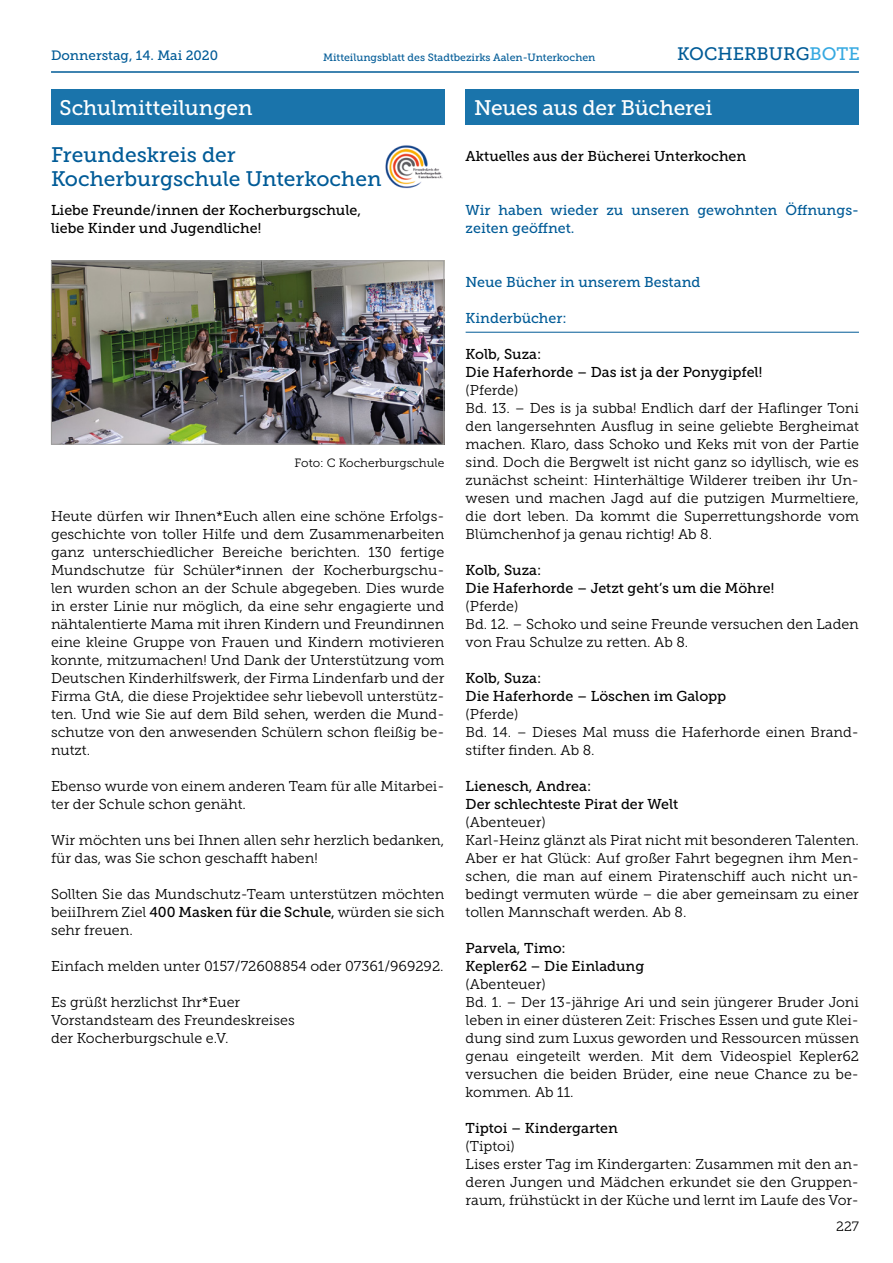
<style>
.page{position:relative;width:893px;height:1263px;background:#fff}
.page>*{position:absolute;margin:0;border:0;box-sizing:border-box;transform-origin:0 0}
.t1{font:21px/24px "Museo Slab 500";color:#005b97}
.t2{font:21px "Museo Slab 500";letter-spacing:-.01em;color:#fff}
.t3{font:18px "Museo Slab 500";color:#005b97}
.t4{font:14.25px/18px "Museo Slab 300";color:#000}
.t5{font:14.25px/18px "Museo Slab 500";color:#000}
.t6{font:14.25px/18px "Museo Slab 500";color:#005b97}
.t7{font:13.5px "Museo Slab 500";color:#005b97}
.t8{font:13.5px "Museo Slab 300";color:#000}
.t9{font:12px "Museo Slab 300";color:#000}
.t10{font:10.5px "Museo Slab 500";color:#005b97}
.s1{color:#36a9e1}
.s2{font-family:"Museo Slab 500"}
</style>
<div class="page">
<hr style="left:51px;top:71px;width:808px;height:2px;background:#005b97">
<hr style="left:466px;top:332px;width:393px;height:1px;background:#005b97">
<div style="left:51px;top:89px;width:393px;height:36px;background:#1a74ab"></div>
<img style="left:385px;top:145px;width:58px;height:44px">
<img style="left:53px;top:262px;width:389px;height:181px">
<div style="left:51px;top:260px;width:393px;height:185px;border:1px solid #9d9d9c"></div>
<div style="left:466px;top:89px;width:393px;height:36px;background:#1a74ab"></div>
<p class="t7" style="left:51px;top:48px;width:169px">Donnerstag, 14. Mai 2020</p>
<p class="t10" style="left:323px;top:51px;width:274px">Mitteilungsblatt des Stadtbezirks Aalen-Unterkochen</p>
<p class="t3" style="left:677px;top:44px;width:184px">KOCHERBURG<span class="s1">BOTE</span></p>
<h1 class="t2" style="left:60px;top:96px;width:195px">Schulmitteilungen</h1>
<h1 class="t1" style="left:51px;top:143px;width:332px">Freundeskreis der<br>Kocherburgschule Unterkochen</h1>
<p class="t5" style="left:51px;top:201px;width:312px">Liebe Freunde/innen der Kocherburgschule, liebe Kinder und Jugendliche!</p>
<p class="t9" style="left:295px;top:457px;width:151px">Foto: C Kocherburgschule</p>
<p class="t4" style="left:51px;top:507px;width:395px;text-align:justify">Heute dürfen wir Ihnen*Euch allen eine schöne Erfolgs&shy;geschichte von toller Hilfe und dem Zusammenarbeiten ganz unterschiedlicher Bereiche berichten. 130 fertige Mundschutze für Schüler*innen der Kocherburgschu&shy;len wurden schon an der Schule abgegeben. Dies wurde in erster Linie nur möglich, da eine sehr engagierte und nähtalentierte Mama mit ihren Kindern und Freundinnen eine kleine Gruppe von Frauen und Kindern motivieren konnte, mitzumachen! Und Dank der Unterstützung vom Deutschen Kinderhilfswerk, der Firma Lindenfarb und der Firma GtA, die diese Projektidee sehr liebevoll unterstütz&shy;ten. Und wie Sie auf dem Bild sehen, werden die Mund&shy;schutze von den anwesenden Schülern schon fleißig be&shy;nutzt.</p>
<p class="t4" style="left:51px;top:777px;width:395px">Ebenso wurde von einem anderen Team für alle Mitarbei&shy;ter der Schule schon genäht.</p>
<p class="t4" style="left:51px;top:831px;width:395px">Wir möchten uns bei Ihnen allen sehr herzlich bedanken, für das, was Sie schon geschafft haben!</p>
<p class="t4" style="left:51px;top:885px;width:395px;text-align:justify">Sollten Sie das Mundschutz-Team unterstützen möchten beiiIhrem Ziel <span class="s2">400 Masken für die Schule,</span> würden sie sich sehr freuen.</p>
<p class="t4" style="left:51px;top:957px;width:394px">Einfach melden unter 0157/72608854 oder 07361/969292.</p>
<p class="t4" style="left:51px;top:993px;width:245px">Es grüßt herzlichst Ihr*Euer<br>Vorstandsteam des Freundeskreises der Kocherburgschule e.V.</p>
<h1 class="t2" style="left:474px;top:96px;width:240px">Neues aus der Bücherei</h1>
<p class="t5" style="left:466px;top:147px;width:282px">Aktuelles aus der Bücherei Unterkochen</p>
<p class="t6" style="left:466px;top:201px;width:392px">Wir haben wieder zu unseren gewohnten Öffnungs&shy;zeiten geöffnet.</p>
<p class="t6" style="left:466px;top:273px;width:236px">Neue Bücher in unserem Bestand</p>
<p class="t6" style="left:466px;top:309px;width:103px">Kinderbücher:</p>
<p class="t5" style="left:466px;top:345px;width:298px">Kolb, Suza:<br>Die Haferhorde – Das ist ja der Ponygipfel!</p>
<p class="t4" style="left:466px;top:381px;width:395px">(Pferde)<br>Bd. 13. – Des is ja subba! Endlich darf der Haflinger Toni den langersehnten Ausflug in seine geliebte Bergheimat machen. Klaro, dass Schoko und Keks mit von der Partie sind. Doch die Bergwelt ist nicht ganz so idyllisch, wie es zunächst scheint: Hinterhältige Wilderer treiben ihr Un&shy;wesen und machen Jagd auf die putzigen Murmeltiere, die dort leben. Da kommt die Superrettungshorde vom Blümchenhof ja genau richtig! Ab 8.</p>
<p class="t5" style="left:466px;top:561px;width:310px">Kolb, Suza:<br>Die Haferhorde – Jetzt geht’s um die Möhre!</p>
<p class="t4" style="left:466px;top:597px;width:395px">(Pferde)<br>Bd. 12. – Schoko und seine Freunde versuchen den Laden von Frau Schulze zu retten. Ab 8.</p>
<p class="t5" style="left:466px;top:669px;width:262px">Kolb, Suza:<br>Die Haferhorde – Löschen im Galopp</p>
<p class="t4" style="left:466px;top:705px;width:395px">(Pferde)<br>Bd. 14. – Dieses Mal muss die Haferhorde einen Brand&shy;stifter finden. Ab 8.</p>
<p class="t5" style="left:466px;top:777px;width:214px">Lienesch, Andrea:<br>Der schlechteste Pirat der Welt</p>
<p class="t4" style="left:466px;top:813px;width:395px">(Abenteuer)<br>Karl-Heinz glänzt als Pirat nicht mit besonderen Talenten.<br>Aber er hat Glück: Auf großer Fahrt begegnen ihm Men&shy;schen, die man auf einem Piratenschiff auch nicht un&shy;bedingt vermuten würde – die aber gemeinsam zu einer tollen Mannschaft werden. Ab 8.</p>
<p class="t5" style="left:466px;top:939px;width:180px">Parvela, Timo:<br>Kepler62 – Die Einladung</p>
<p class="t4" style="left:466px;top:975px;width:395px">(Abenteuer)<br>Bd. 1. – Der 13-jährige Ari und sein jüngerer Bruder Joni leben in einer düsteren Zeit: Frisches Essen und gute Klei&shy;dung sind zum Luxus geworden und Ressourcen müssen genau eingeteilt werden. Mit dem Videospiel Kepler62 versuchen die beiden Brüder, eine neue Chance zu be&shy;kommen. Ab 11.</p>
<p class="t5" style="left:466px;top:1119px;width:154px">Tiptoi – Kindergarten</p>
<p class="t4" style="left:466px;top:1137px;width:395px">(Tiptoi)<br>Lises erster Tag im Kindergarten: Zusammen mit den an&shy;deren Jungen und Mädchen erkundet sie den Gruppen&shy;raum, frühstückt in der Küche und lernt im Laufe des Vor-</p>
<p class="t8" style="left:836px;top:1218px;width:24px">227</p>
</div>
